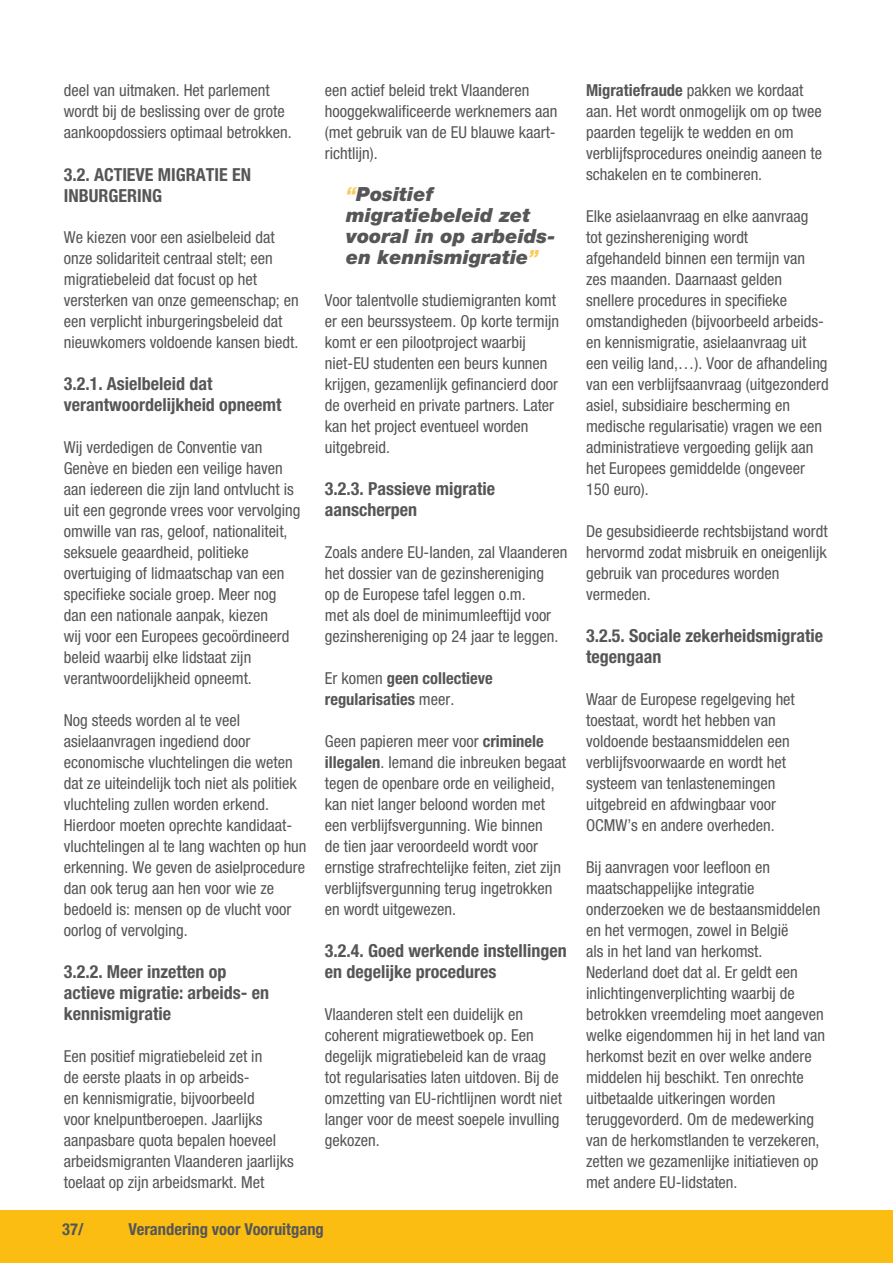
<style>
.page{position:relative;width:893px;height:1263px;background:#fff}
.page>*{position:absolute;margin:0;border:0;box-sizing:border-box;transform-origin:0 0}
.t1{font:italic 900 19.5px/21px "Helvetica Neue LT Std";color:#565656}
.t2{font:700 condensed 18px/21px "Helvetica Neue LT Std";color:#565656}
.t3{font:condensed 16.5px/21px "Helvetica Neue LT Std";color:#565656}
.t4{font:700 condensed 16.5px/21px "Helvetica Neue LT Std";color:#565656}
.s1{color:#fdca55}
.s2{font-weight:400}
.s3{font-weight:700}
</style>
<div class="page">
<div style="left:0;top:1210px;width:893px;height:53px;background:#fbbd12"></div>
<p class="t3" style="left:64px;top:80px;width:230px">deel van uitmaken. Het parlement wordt bij de beslissing over de grote aankoopdossiers optimaal betrokken.</p>
<p class="t2" style="left:64px;top:163px;width:189px;line-height:21.6px">3.2. ACTIEVE MIGRATIE EN<br>INBURGERING</p>
<p class="t3" style="left:64px;top:227px;width:237px">We kiezen voor een asielbeleid dat onze solidariteit centraal stelt; een migratiebeleid dat focust op het versterken van onze gemeenschap; en een verplicht inburgeringsbeleid dat nieuwkomers voldoende kansen biedt.</p>
<p class="t2" style="left:64px;top:373px;width:219px">3.2.1. Asielbeleid dat verantwoordelijkheid opneemt</p>
<p class="t3" style="left:64px;top:437px;width:238px">Wij verdedigen de Conventie van Genève en bieden een veilige haven aan iedereen die zijn land ontvlucht is uit een gegronde vrees voor vervolging omwille van ras, geloof, nationaliteit, seksuele geaardheid, politieke overtuiging of lidmaatschap van een specifieke sociale groep. Meer nog dan een nationale aanpak, kiezen<br>wij voor een Europees gecoördineerd beleid waarbij elke lidstaat zijn verantwoordelijkheid opneemt.</p>
<p class="t3" style="left:64px;top:710px;width:244px">Nog steeds worden al te veel asielaanvragen ingediend door economische vluchtelingen die weten dat ze uiteindelijk toch niet als politiek vluchteling zullen worden erkend.<br>Hierdoor moeten oprechte kandidaat&shy;vluchtelingen al te lang wachten op hun erkenning. We geven de asielprocedure dan ook terug aan hen voor wie ze bedoeld is: mensen op de vlucht voor oorlog of vervolging.</p>
<p class="t2" style="left:64px;top:961px;width:207px">3.2.2. Meer inzetten op actieve migratie: arbeids- en kennismigratie</p>
<p class="t3" style="left:64px;top:1046px;width:231px">Een positief migratiebeleid zet in<br>de eerste plaats in op arbeids-<br>en kennismigratie, bijvoorbeeld<br>voor knelpuntberoepen. Jaarlijks aanpasbare quota bepalen hoeveel arbeidsmigranten Vlaanderen jaarlijks toelaat op zijn arbeidsmarkt. Met</p>
<p class="t3" style="left:325px;top:80px;width:234px">een actief beleid trekt Vlaanderen hooggekwalificeerde werknemers aan (met gebruik van de EU blauwe kaart&shy;richtlijn).</p>
<p class="t1" style="left:346px;top:183px;width:211px"><span class="s1">“</span>Positief migratiebeleid zet vooral in op arbeids&shy;en kennismigratie<span class="s1">”</span></p>
<p class="t3" style="left:325px;top:290px;width:236px">Voor talentvolle studiemigranten komt er een beurssysteem. Op korte termijn komt er een pilootproject waarbij niet-EU studenten een beurs kunnen krijgen, gezamenlijk gefinancierd door de overheid en private partners. Later kan het project eventueel worden uitgebreid.</p>
<p class="t2" style="left:325px;top:478px;width:172px">3.2.3. Passieve migratie aanscherpen</p>
<p class="t3" style="left:325px;top:542px;width:244px">Zoals andere EU-landen, zal Vlaanderen het dossier van de gezinshereniging<br>op de Europese tafel leggen o.m.<br>met als doel de minimumleeftijd voor gezinshereniging op 24 jaar te leggen.</p>
<p class="t4" style="left:325px;top:667px;width:169px"><span class="s2">Er komen</span> geen collectieve regularisaties <span class="s2">meer.</span></p>
<p class="t3" style="left:325px;top:731px;width:243px">Geen papieren meer voor <span class="s3">criminele illegalen</span>. Iemand die inbreuken begaat tegen de openbare orde en veiligheid, kan niet langer beloond worden met een verblijfsvergunning. Wie binnen<br>de tien jaar veroordeeld wordt voor ernstige strafrechtelijke feiten, ziet zijn verblijfsvergunning terug ingetrokken en wordt uitgewezen.</p>
<p class="t2" style="left:325px;top:940px;width:243px">3.2.4. Goed werkende instellingen en degelijke procedures</p>
<p class="t3" style="left:325px;top:1004px;width:239px">Vlaanderen stelt een duidelijk en coherent migratiewetboek op. Een degelijk migratiebeleid kan de vraag tot regularisaties laten uitdoven. Bij de omzetting van EU-richtlijnen wordt niet langer voor de meest soepele invulling gekozen.</p>
<p class="t4" style="left:62px;top:1218px;width:23px">37/</p>
<p class="t4" style="left:129px;top:1218px;width:197px">Verandering voor Vooruitgang</p>
<p class="t3" style="left:586px;top:80px;width:238px"><span class="s3">Migratiefraude</span> pakken we kordaat aan. Het wordt onmogelijk om op twee paarden tegelijk te wedden en om verblijfsprocedures oneindig aaneen te schakelen en te combineren.</p>
<p class="t3" style="left:586px;top:206px;width:244px">Elke asielaanvraag en elke aanvraag<br>tot gezinshereniging wordt<br>afgehandeld binnen een termijn van zes maanden. Daarnaast gelden snellere procedures in specifieke omstandigheden (bijvoorbeeld arbeids&shy;en kennismigratie, asielaanvraag uit een veilig land,…). Voor de afhandeling van een verblijfsaanvraag (uitgezonderd asiel, subsidiaire bescherming en medische regularisatie) vragen we een administratieve vergoeding gelijk aan het Europees gemiddelde (ongeveer 150 euro).</p>
<p class="t3" style="left:586px;top:521px;width:243px">De gesubsidieerde rechtsbijstand wordt hervormd zodat misbruik en oneigenlijk gebruik van procedures worden vermeden.</p>
<p class="t2" style="left:586px;top:625px;width:239px">3.2.5. Sociale zekerheidsmigratie tegengaan</p>
<p class="t3" style="left:586px;top:689px;width:210px">Waar de Europese regelgeving het toestaat, wordt het hebben van voldoende bestaansmiddelen een verblijfsvoorwaarde en wordt het systeem van tenlastenemingen uitgebreid en afdwingbaar voor<br>OCMW’s en andere overheden.</p>
<p class="t3" style="left:586px;top:857px;width:241px">Bij aanvragen voor leefloon en maatschappelijke integratie onderzoeken we de bestaansmiddelen en het vermogen, zowel in België<br>als in het land van herkomst.<br>Nederland doet dat al. Er geldt een inlichtingenverplichting waarbij de betrokken vreemdeling moet aangeven welke eigendommen hij in het land van herkomst bezit en over welke andere middelen hij beschikt. Ten onrechte uitbetaalde uitkeringen worden teruggevorderd. Om de medewerking van de herkomstlanden te verzekeren, zetten we gezamenlijke initiatieven op met andere EU-lidstaten.</p>
</div>
